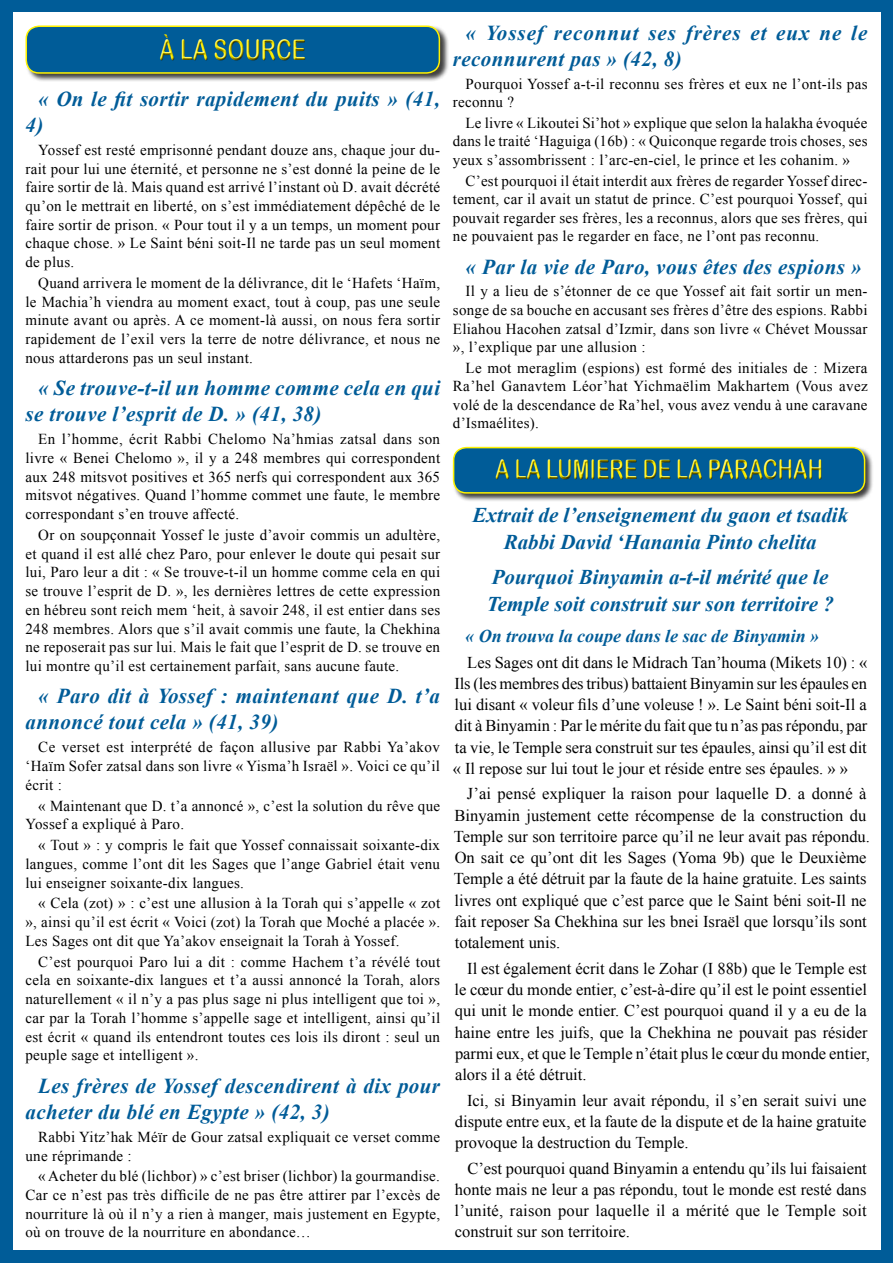
<style>
.page{position:relative;width:893px;height:1263px;background:#005c98}
.page>*{position:absolute;margin:0;border:0;box-sizing:border-box;transform-origin:0 0}
.t1{font:28.5px "Arial Rounded MT Bold";color:#fff200;scale:.75 1}
.t2{font:27px "Arial Rounded MT Bold";color:#fff200;scale:.75 1}
.t3{font:italic 700 21.3px/26px "Times New Roman";letter-spacing:.02em;color:#005c98}
.t4{font:italic 700 21.3px/25.8px "Times New Roman";letter-spacing:.045em;color:#005c98}
.t5{font:italic 700 21px/26.7px "Times New Roman";color:#005c98;text-align:center}
.t6{font:italic 700 18px "Times New Roman";color:#005c98}
.t7{font:16.5px/21.3px "Times New Roman";color:#000;text-align:justify}
.t8{font:15.15px/18.8px "Times New Roman";letter-spacing:.02em;color:#000;text-align:justify}
</style>
<div class="page">
<div style="left:13px;top:13px;width:867px;height:1237px;background:#fff"></div>
<div style="left:25px;top:25px;width:430px;height:67px;background:#000;opacity:.75"></div>
<div style="left:26px;top:26px;width:413px;height:47px;background:#005c98;border-radius:13px"></div>
<div style="left:26px;top:26px;width:414px;height:48px;border:2px solid #fff200;border-radius:13px"></div>
<div style="left:25px;top:33px;width:416px;height:38px;background:#000;opacity:.91"></div>
<div style="left:452px;top:446px;width:429px;height:62px;background:#000;opacity:.75"></div>
<div style="left:454px;top:448px;width:411px;height:45px;background:#005c98;border-radius:13px"></div>
<div style="left:453px;top:447px;width:412px;height:47px;border:2px solid #fff200;border-radius:13px"></div>
<div style="left:452px;top:453px;width:414px;height:39px;background:#000;opacity:.91"></div>
<h1 class="t1" style="left:159px;top:33px;width:197px">À LA SOURCE</h1>
<h3 class="t3" style="left:26px;top:85px;width:416px;text-indent:13px">« On le fit sortir rapidement du puits » (41,<br>4)</h3>
<p class="t8" style="left:26px;top:140px;width:416px;text-indent:13px">Yossef est resté emprisonné pendant douze ans, chaque jour du&shy;rait pour lui une éternité, et personne ne s’est donné la peine de le faire sortir de là. Mais quand est arrivé l’instant où D. avait décrété qu’on le mettrait en liberté, on s’est immédiatement dépêché de le faire sortir de prison. « Pour tout il y a un temps, un moment pour chaque chose. » Le Saint béni soit-Il ne tarde pas un seul moment de plus.</p>
<p class="t8" style="left:26px;top:273px;width:416px;text-indent:13px">Quand arrivera le moment de la délivrance, dit le ‘Hafets ‘Haïm, le Machia’h viendra au moment exact, tout à coup, pas une seule minute avant ou après. A ce moment-là aussi, on nous fera sortir rapidement de l’exil vers la terre de notre délivrance, et nous ne nous attarderons pas un seul instant.</p>
<h3 class="t3" style="left:26px;top:374px;width:416px;text-indent:13px">« Se trouve-t-il un homme comme cela en qui se trouve l’esprit de D. » (41, 38)</h3>
<p class="t8" style="left:26px;top:430px;width:416px;text-indent:13px">En l’homme, écrit Rabbi Chelomo Na’hmias zatsal dans son livre « Benei Chelomo », il y a 248 membres qui correspondent aux 248 mitsvot positives et 365 nerfs qui correspondent aux 365 mitsvot négatives. Quand l’homme commet une faute, le membre correspondant s’en trouve affecté.</p>
<p class="t8" style="left:26px;top:525px;width:416px;text-indent:13px">Or on soupçonnait Yossef le juste d’avoir commis un adultère, et quand il est allé chez Paro, pour enlever le doute qui pesait sur lui, Paro leur a dit : « Se trouve-t-il un homme comme cela en qui se trouve l’esprit de D. », les dernières lettres de cette expression en hébreu sont reich mem ‘heit, à savoir 248, il est entier dans ses 248 membres. Alors que s’il avait commis une faute, la Chekhina ne reposerait pas sur lui. Mais le fait que l’esprit de D. se trouve en lui montre qu’il est certainement parfait, sans aucune faute.</p>
<h3 class="t3" style="left:26px;top:683px;width:416px;text-indent:13px">« Paro dit à Yossef : maintenant que D. t’a annoncé tout cela » (41, 39)</h3>
<p class="t8" style="left:26px;top:738px;width:416px;text-indent:13px">Ce verset est interprété de façon allusive par Rabbi Ya’akov ‘Haïm Sofer zatsal dans son livre « Yisma’h Israël ». Voici ce qu’il écrit :</p>
<p class="t8" style="left:26px;top:796px;width:416px;text-indent:13px">« Maintenant que D. t’a annoncé », c’est la solution du rêve que<br>Yossef a expliqué à Paro.</p>
<p class="t8" style="left:26px;top:835px;width:416px;text-indent:13px">« Tout » : y compris le fait que Yossef connaissait soixante-dix langues, comme l’ont dit les Sages que l’ange Gabriel était venu lui enseigner soixante-dix langues.</p>
<p class="t8" style="left:26px;top:894px;width:416px;text-indent:13px">« Cela (zot) » : c’est une allusion à la Torah qui s’appelle « zot », ainsi qu’il est écrit « Voici (zot) la Torah que Moché a placée ».<br>Les Sages ont dit que Ya’akov enseignait la Torah à Yossef.</p>
<p class="t8" style="left:26px;top:952px;width:416px;text-indent:13px">C’est pourquoi Paro lui a dit : comme Hachem t’a révélé tout cela en soixante-dix langues et t’a aussi annoncé la Torah, alors naturellement « il n’y a pas plus sage ni plus intelligent que toi », car par la Torah l’homme s’appelle sage et intelligent, ainsi qu’il est écrit « quand ils entendront toutes ces lois ils diront : seul un peuple sage et intelligent ».</p>
<h3 class="t3" style="left:26px;top:1072px;width:416px;text-indent:13px">Les frères de Yossef descendirent à dix pour acheter du blé en Egypte » (42, 3)</h3>
<p class="t8" style="left:26px;top:1127px;width:416px;text-indent:13px">Rabbi Yitz’hak Méïr de Gour zatsal expliquait ce verset comme une réprimande :</p>
<p class="t8" style="left:26px;top:1167px;width:416px;text-indent:13px">« Acheter du blé (lichbor) » c’est briser (lichbor) la gourmandise.<br>Car ce n’est pas très difficile de ne pas être attirer par l’excès de nourriture là où il n’y a rien à manger, mais justement en Egypte, où on trouve de la nourriture en abondance…</p>
<h3 class="t4" style="left:453px;top:19px;width:416px;text-indent:13px">« Yossef reconnut ses frères et eux ne le reconnurent pas » (42, 8)</h3>
<p class="t8" style="left:453px;top:74px;width:416px;text-indent:13px">Pourquoi Yossef a-t-il reconnu ses frères et eux ne l’ont-ils pas reconnu ?</p>
<p class="t8" style="left:453px;top:113px;width:416px;text-indent:13px">Le livre « Likoutei Si’hot » explique que selon la halakha évoquée dans le traité ‘Haguiga (16b) : « Quiconque regarde trois choses, ses yeux s’assombrissent : l’arc-en-ciel, le prince et les cohanim. »</p>
<p class="t8" style="left:453px;top:171px;width:416px;text-indent:13px">C’est pourquoi il était interdit aux frères de regarder Yossef direc&shy;tement, car il avait un statut de prince. C’est pourquoi Yossef, qui pouvait regarder ses frères, les a reconnus, alors que ses frères, qui ne pouvaient pas le regarder en face, ne l’ont pas reconnu.</p>
<h3 class="t3" style="left:466px;top:253px;width:397px">« Par la vie de Paro, vous êtes des espions »</h3>
<p class="t8" style="left:453px;top:282px;width:416px;text-indent:13px">Il y a lieu de s’étonner de ce que Yossef ait fait sortir un men&shy;songe de sa bouche en accusant ses frères d’être des espions. Rabbi Eliahou Hacohen zatsal d’Izmir, dans son livre « Chévet Moussar », l’explique par une allusion :</p>
<p class="t8" style="left:453px;top:358px;width:416px;text-indent:13px">Le mot meraglim (espions) est formé des initiales de : Mizera Ra’hel Ganavtem Léor’hat Yichmaëlim Makhartem (Vous avez volé de la descendance de Ra’hel, vous avez vendu à une caravane d’Ismaélites).</p>
<h2 class="t2" style="left:495px;top:453px;width:439px">A LA LUMIERE DE LA PARACHAH</h2>
<h3 class="t5" style="left:473px;top:501px;width:377px">Extrait de l’enseignement du gaon et tsadik<br>Rabbi David ‘Hanania Pinto chelita</h3>
<h3 class="t5" style="left:487px;top:563px;width:348px;text-align:left">Pourquoi Binyamin a-t-il mérité que le<br>Temple soit construit sur son territoire ?</h3>
<p class="t6" style="left:465px;top:623px;width:356px">« On trouva la coupe dans le sac de Binyamin »</p>
<p class="t7" style="left:453px;top:651px;width:416px;text-indent:15px">Les Sages ont dit dans le Midrach Tan’houma (Mikets 10) : « Ils (les membres des tribus) battaient Binyamin sur les épaules en lui disant « voleur fils d’une voleuse ! ». Le Saint béni soit-Il a dit à Binyamin : Par le mérite du fait que tu n’as pas répondu, par ta vie, le Temple sera construit sur tes épaules, ainsi qu’il est dit « Il repose sur lui tout le jour et réside entre ses épaules. » »</p>
<p class="t7" style="left:454px;top:783px;width:418px;text-align:left;text-indent:13px">J’ai pensé expliquer la raison pour laquelle D. a donné à Binyamin justement cette récompense de la construction du Temple sur son territoire parce qu’il ne leur avait pas répondu.<br>On sait ce qu’ont dit les Sages (Yoma 9b) que le Deuxième Temple a été détruit par la faute de la haine gratuite. Les saints livres ont expliqué que c’est parce que le Saint béni soit-Il ne fait reposer Sa Chekhina sur les bnei Israël que lorsqu’ils sont totalement unis.</p>
<p class="t7" style="left:455px;top:957px;width:417px;text-align:left;text-indent:13px">Il est également écrit dans le Zohar (I 88b) que le Temple est le cœur du monde entier, c’est-à-dire qu’il est le point essentiel qui unit le monde entier. C’est pourquoi quand il y a eu de la haine entre les juifs, que la Chekhina ne pouvait pas résider parmi eux, et que le Temple n’était plus le cœur du monde entier, alors il a été détruit.</p>
<p class="t7" style="left:455px;top:1089px;width:413px;text-indent:12px">Ici, si Binyamin leur avait répondu, il s’en serait suivi une dispute entre eux, et la faute de la dispute et de la haine gratuite provoque la destruction du Temple.</p>
<p class="t7" style="left:454px;top:1157px;width:414px;text-indent:13px">C’est pourquoi quand Binyamin a entendu qu’ils lui faisaient honte mais ne leur a pas répondu, tout le monde est resté dans l’unité, raison pour laquelle il a mérité que le Temple soit construit sur son territoire.</p>
</div>
